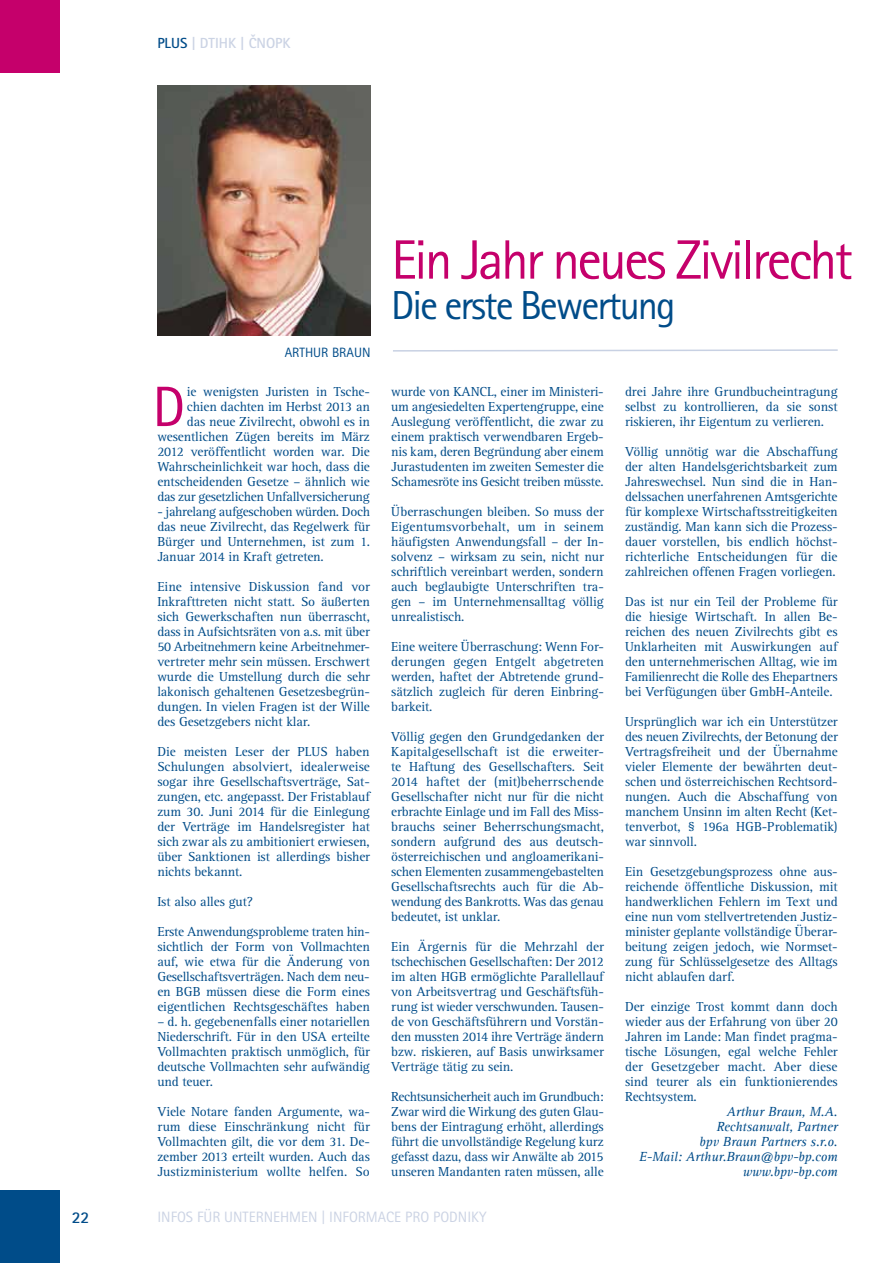
<style>
.page{position:relative;width:893px;height:1263px;background:#fff}
.page>*{position:absolute;margin:0;border:0;box-sizing:border-box;transform-origin:0 0}
.t1{font:57px "Rotis Sans Serif Std";color:#c5006b}
.t2{font:55.5px "Rotis Sans Serif Std";letter-spacing:-.05em;color:#c5006b}
.t3{font:40.5px "Rotis Sans Serif Std";letter-spacing:-.05em;color:#004c89}
.t4{font:700 16.5px "Rotis Sans Serif Std";color:#004c89}
.t5{font:15px "Rotis Sans Serif Std";color:#cbd3e4}
.t6{font:700 14.7px "Rotis Sans Serif Std";color:#cbd3e4}
.t7{font:13.5px/15px "Rotis Serif TOT";letter-spacing:-.01em;color:#004c89;text-align:justify}
.t8{font:italic 13.5px/15px "Rotis Serif CE";letter-spacing:-.01em;color:#004c89;text-align:right}
.t9{font:13.5px "Rotis Sans Serif Std";color:#004c89}
.s1{color:#004c89}
</style>
<div class="page">
<div style="left:0;top:1191px;width:60px;height:72px;background:#004c89"></div>
<div style="left:0;top:0;width:60px;height:72px;background:#c5006b"></div>
<svg style="left:393px;top:349px;width:445px;height:3px"></svg>
<img style="left:158px;top:85px;width:212px;height:250px">
<p class="t6" style="left:157px;top:34px;width:135px"><span class="s1">PLUS</span> | DTIHK | ČNOPK</p>
<p class="t9" style="left:285px;top:345px;width:16px">Arthur</p>
<p class="t9" style="left:332px;top:345px;width:16px">Braun</p>
<p class="t7" style="left:157px;top:384px;width:214px;text-align:right">ie wenigsten Juristen in Tsche&shy;chien dachten im Herbst 2013 an<br>das neue Zivilrecht, obwohl es in wesentlichen Zügen bereits im März 2012 veröffentlicht worden war. Die Wahrscheinlichkeit war hoch, dass die entscheidenden Gesetze – ähnlich wie das zur gesetzlichen Unfallversicherung</p>
<p class="t7" style="left:157px;top:504px;width:214px">- jahrelang aufgeschoben würden. Doch das neue Zivilrecht, das Regelwerk für Bürger und Unternehmen, ist zum 1.<br>Januar 2014 in Kraft getreten.</p>
<p class="t7" style="left:157px;top:579px;width:214px">Eine intensive Diskussion fand vor Inkrafttreten nicht statt. So äußerten sich Gewerkschaften nun überrascht, dass in Aufsichtsräten von a.s. mit über 50 Arbeitnehmern keine Arbeitnehmer&shy;vertreter mehr sein müssen. Erschwert wurde die Umstellung durch die sehr lakonisch gehaltenen Gesetzesbegrün&shy;dungen. In vielen Fragen ist der Wille des Gesetzgebers nicht klar.</p>
<p class="t7" style="left:157px;top:744px;width:214px">Die meisten Leser der PLUS haben Schulungen absolviert, idealerweise sogar ihre Gesellschaftsverträge, Sat&shy;zungen, etc. angepasst. Der Fristablauf zum 30. Juni 2014 für die Einlegung der Verträge im Handelsregister hat sich zwar als zu ambitioniert erwiesen, über Sanktionen ist allerdings bisher nichts bekannt.</p>
<p class="t7" style="left:157px;top:894px;width:97px">Ist also alles gut?</p>
<p class="t7" style="left:157px;top:924px;width:214px">Erste Anwendungsprobleme traten hin&shy;sichtlich der Form von Vollmachten auf, wie etwa für die Änderung von Gesellschaftsverträgen. Nach dem neu&shy;en BGB müssen diese die Form eines eigentlichen Rechtsgeschäftes haben</p>
<p class="t7" style="left:157px;top:1014px;width:214px">– d. h. gegebenenfalls einer notariellen Niederschrift. Für in den USA erteilte Vollmachten praktisch unmöglich, für deutsche Vollmachten sehr aufwändig und teuer.</p>
<p class="t7" style="left:157px;top:1104px;width:214px">Viele Notare fanden Argumente, wa&shy;rum diese Einschränkung nicht für Vollmachten gilt, die vor dem 31. De&shy;zember 2013 erteilt wurden. Auch das Justizministerium wollte helfen. So</p>
<h1 class="t1" style="left:152px;top:373px;width:34px">D</h1>
<h2 class="t2" style="left:391px;top:227px;width:463px">Ein Jahr neues Zivilrecht</h2>
<h3 class="t3" style="left:391px;top:282px;width:286px">Die erste Bewertung</h3>
<p class="t7" style="left:391px;top:384px;width:214px">wurde von KANCL, einer im Ministeri&shy;um angesiedelten Expertengruppe, eine Auslegung veröffentlicht, die zwar zu einem praktisch verwendbaren Ergeb&shy;nis kam, deren Begründung aber einem Jurastudenten im zweiten Semester die Schamesröte ins Gesicht treiben müsste.</p>
<p class="t7" style="left:391px;top:504px;width:214px">Überraschungen bleiben. So muss der Eigentumsvorbehalt, um in seinem häufigsten Anwendungsfall – der In&shy;solvenz – wirksam zu sein, nicht nur schriftlich vereinbart werden, sondern auch beglaubigte Unterschriften tra&shy;gen – im Unternehmensalltag völlig unrealistisch.</p>
<p class="t7" style="left:391px;top:639px;width:214px">Eine weitere Überraschung: Wenn For&shy;derungen gegen Entgelt abgetreten werden, haftet der Abtretende grund&shy;sätzlich zugleich für deren Einbring&shy;barkeit.</p>
<p class="t7" style="left:391px;top:729px;width:214px">Völlig gegen den Grundgedanken der Kapitalgesellschaft ist die erweiter&shy;te Haftung des Gesellschafters. Seit 2014 haftet der (mit)beherrschende Gesellschafter nicht nur für die nicht erbrachte Einlage und im Fall des Miss&shy;brauchs seiner Beherrschungsmacht, sondern aufgrund des aus deutsch&shy;österreichischen und angloamerikani&shy;schen Elementen zusammengebastelten Gesellschaftsrechts auch für die Ab&shy;wendung des Bankrotts. Was das genau bedeutet, ist unklar.</p>
<p class="t7" style="left:391px;top:939px;width:214px">Ein Ärgernis für die Mehrzahl der tschechischen Gesellschaften: Der 2012 im alten HGB ermöglichte Parallellauf von Arbeitsvertrag und Geschäftsfüh&shy;rung ist wieder verschwunden. Tausen&shy;de von Geschäftsführern und Vorstän&shy;den mussten 2014 ihre Verträge ändern bzw. riskieren, auf Basis unwirksamer Verträge tätig zu sein.</p>
<p class="t7" style="left:391px;top:1089px;width:214px">Rechtsunsicherheit auch im Grundbuch:<br>Zwar wird die Wirkung des guten Glau&shy;bens der Eintragung erhöht, allerdings führt die unvollständige Regelung kurz gefasst dazu, dass wir Anwälte ab 2015 unseren Mandanten raten müssen, alle</p>
<p class="t7" style="left:625px;top:384px;width:214px">drei Jahre ihre Grundbucheintragung selbst zu kontrollieren, da sie sonst riskieren, ihr Eigentum zu verlieren.</p>
<p class="t7" style="left:625px;top:444px;width:214px">Völlig unnötig war die Abschaffung der alten Handelsgerichtsbarkeit zum Jahreswechsel. Nun sind die in Han&shy;delssachen unerfahrenen Amtsgerichte für komplexe Wirtschaftsstreitigkeiten zuständig. Man kann sich die Prozess&shy;dauer vorstellen, bis endlich höchst&shy;richterliche Entscheidungen für die zahlreichen offenen Fragen vorliegen.</p>
<p class="t7" style="left:625px;top:594px;width:214px">Das ist nur ein Teil der Probleme für die hiesige Wirtschaft. In allen Be&shy;reichen des neuen Zivilrechts gibt es Unklarheiten mit Auswirkungen auf den unternehmerischen Alltag, wie im Familienrecht die Rolle des Ehepartners bei Verfügungen über GmbH-Anteile.</p>
<p class="t7" style="left:625px;top:714px;width:214px">Ursprünglich war ich ein Unterstützer des neuen Zivilrechts, der Betonung der Vertragsfreiheit und der Übernahme vieler Elemente der bewährten deut&shy;schen und österreichischen Rechtsord&shy;nungen. Auch die Abschaffung von manchem Unsinn im alten Recht (Ket&shy;tenverbot, § 196a HGB-Problematik) war sinnvoll.</p>
<p class="t7" style="left:625px;top:864px;width:214px">Ein Gesetzgebungsprozess ohne aus&shy;reichende öffentliche Diskussion, mit handwerklichen Fehlern im Text und eine nun vom stellvertretenden Justiz&shy;minister geplante vollständige Überar&shy;beitung zeigen jedoch, wie Normset&shy;zung für Schlüsselgesetze des Alltags nicht ablaufen darf.</p>
<p class="t7" style="left:625px;top:999px;width:214px">Der einzige Trost kommt dann doch wieder aus der Erfahrung von über 20<br>Jahren im Lande: Man findet pragma&shy;tische Lösungen, egal welche Fehler der Gesetzgeber macht. Aber diese sind teurer als ein funktionierendes Rechtsystem.</p>
<p class="t8" style="left:639px;top:1104px;width:200px">Arthur Braun, M.A.<br>Rechtsanwalt, Partner<br>bpv Braun Partners s.r.o.<br>E-Mail: Arthur.Braun@bpv-bp.com www.bpv-bp.com</p>
<p class="t4" style="left:72px;top:1207px;width:19px">22</p>
<p class="t5" style="left:157px;top:1208px;width:331px">INFOS FÜR UNTERNEHMEN | INFORMACE PRO PODNIKY</p>
</div>
